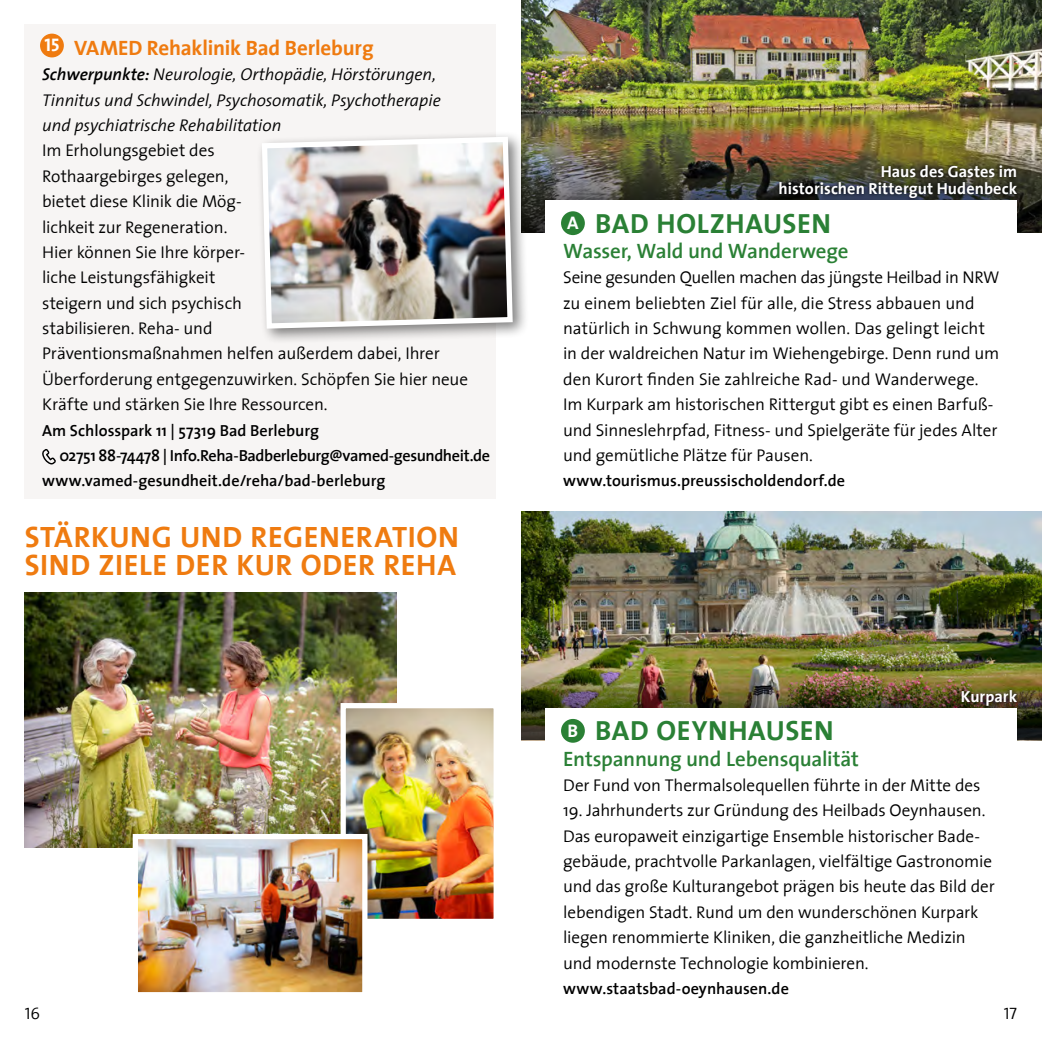
<style>
.page{position:relative;width:1042px;height:1042px;background:#fff}
.page>*{position:absolute;margin:0;border:0;box-sizing:border-box;transform-origin:0 0}
.t1{font:700 29.75px/28px "The Sans";letter-spacing:.02em;color:#ef7b10}
.t2{font:700 28px "The Sans";letter-spacing:.025em;color:#2a8035}
.t3{font:600 21px "The Sans";letter-spacing:-.015em;color:#2a8035}
.t4{font:700 21px "The Sans";letter-spacing:-.01em;color:#ef7b10}
.t5{font:18.38px "The Sans Bold Bold 7";color:#fff}
.t6{font:300 17.15px/25.4px "The Sans";letter-spacing:-.01em;color:#000}
.t7{font:italic 300 17.15px/25.4px "The Sans";color:#000}
.t8{font:16.62px "The Sans Semi Light Caps";color:#000}
.t9{font:600 16.1px "The Sans";color:#000}
.t10{font:600 16.1px "The Sans";letter-spacing:-.025em;color:#000}
.t11{font:700 16.1px/17.5px "The Sans";letter-spacing:.005em;color:#fff;text-align:right}
.s1{font-weight:600}
.s2{font-family:"The Sans Bold Bold 7";font-weight:400;font-size:18.38px;color:#fff}
</style>
<div class="page">
<img style="left:521px;top:511px;width:521px;height:160px">
<img style="left:521px;top:0;width:521px;height:151px">
<img style="left:521px;top:671px;width:521px;height:69px">
<img style="left:529px;top:151px;width:513px;height:81px">
<svg style="left:957px;top:685px;width:64px;height:25px"></svg>
<svg style="left:775px;top:161px;width:246px;height:41px;background:#3b3d31"></svg>
<div style="left:546px;top:201px;width:471px;height:44px;background:#fff"></div>
<div style="left:546px;top:708px;width:471px;height:45px;background:#fff"></div>
<div style="left:561px;top:211px;width:24px;height:24px;background:#2a8035;border-radius:50%"></div>
<div style="left:561px;top:719px;width:24px;height:24px;background:#2a8035;border-radius:50%"></div>
<div style="left:25px;top:25px;width:471px;height:474px;background:#f7f5f4"></div>
<svg style="left:42px;top:449px;width:14px;height:15px"></svg>
<div style="left:40px;top:34px;width:24px;height:23px;background:#ef7b10;border-radius:50%"></div>
<div style="left:256px;top:130px;width:273px;height:215px;background:#000;opacity:.5"></div>
<img style="left:259px;top:134px;width:256px;height:197px">
<img style="left:25px;top:593px;width:371px;height:254px">
<img style="left:346px;top:709px;width:147px;height:209px">
<div style="left:340px;top:703px;width:159px;height:221px;border:5px solid #fff"></div>
<img style="left:139px;top:840px;width:222px;height:151px">
<div style="left:133px;top:834px;width:234px;height:163px;border:5px solid #fff"></div>
<p class="t5" style="left:44px;top:30px;width:17px">15</p>
<p class="t4" style="left:74px;top:30px;width:301px">VAMED Rehaklinik Bad Berleburg</p>
<p class="t7" style="left:42px;top:61px;width:400px"><span class="s1">Schwerpunkte:</span> Neurologie, Orthopädie, Hörstörungen,<br>Tinnitus und Schwindel, Psychosomatik, Psychotherapie und psychiatrische Rehabilitation</p>
<p class="t6" style="left:42px;top:137px;width:427px">Im Erholungsgebiet des<br>Rothaargebirges gelegen,<br>bietet diese Klinik die Mög-<br>lichkeit zur Regeneration.<br>Hier können Sie Ihre körper-<br>liche Leistungsfähigkeit<br>steigern und sich psychisch<br>stabilisieren. Reha- und<br>Präventionsmaßnahmen helfen außerdem dabei, Ihrer Überforderung entgegenzuwirken. Schöpfen Sie hier neue Kräfte und stärken Sie Ihre Ressourcen.</p>
<p class="t9" style="left:42px;top:417px;width:279px">Am Schlosspark 11 | 57319 Bad Berleburg</p>
<p class="t10" style="left:59px;top:442px;width:432px">02751 88-74478 | Info.Reha-Badberleburg@vamed-gesundheit.de</p>
<p class="t9" style="left:42px;top:467px;width:345px">www.vamed-gesundheit.de/reha/bad-berleburg</p>
<h1 class="t1" style="left:25px;top:522px;width:436px">STÄRKUNG UND REGENERATION<br>SIND ZIELE DER KUR ODER REHA</h1>
<p class="t11" style="left:778px;top:162px;width:240px">Haus des Gastes im<br>historischen Rittergut Hudenbeck</p>
<h2 class="t2" style="left:567px;top:200px;width:265px"><span class="s2">A</span> BAD HOLZHAUSEN</h2>
<p class="t3" style="left:563px;top:233px;width:287px">Wasser, Wald und Wanderwege</p>
<p class="t6" style="left:563px;top:264px;width:438px">Seine gesunden Quellen machen das jüngste Heilbad in NRW zu einem beliebten Ziel für alle, die Stress abbauen und natürlich in Schwung kommen wollen. Das gelingt leicht in der waldreichen Natur im Wiehengebirge. Denn rund um den Kurort finden Sie zahlreiche Rad- und Wanderwege.<br>Im Kurpark am historischen Rittergut gibt es einen Barfuß&shy;und Sinneslehrpfad, Fitness- und Spielgeräte für jedes Alter und gemütliche Plätze für Pausen.</p>
<p class="t9" style="left:563px;top:467px;width:283px">www.tourismus.preussischoldendorf.de</p>
<h2 class="t2" style="left:567px;top:707px;width:268px"><span class="s2">B</span> BAD OEYNHAUSEN</h2>
<p class="t11" style="left:961px;top:687px;width:58px">Kurpark</p>
<p class="t3" style="left:563px;top:741px;width:297px">Entspannung und Lebensqualität</p>
<p class="t6" style="left:563px;top:772px;width:419px">Der Fund von Thermalsolequellen führte in der Mitte des</p>
<p class="t6" style="left:563px;top:797px;width:433px">19. Jahrhunderts zur Gründung des Heilbads Oeynhausen.<br>Das europaweit einzigartige Ensemble historischer Bade&shy;gebäude, prachtvolle Parkanlagen, vielfältige Gastronomie und das große Kulturangebot prägen bis heute das Bild der lebendigen Stadt. Rund um den wunderschönen Kurpark liegen renommierte Kliniken, die ganzheitliche Medizin und modernste Technologie kombinieren.</p>
<p class="t9" style="left:563px;top:975px;width:227px">www.staatsbad-oeynhausen.de</p>
<p class="t8" style="left:25px;top:1000px;width:17px">16</p>
<p class="t8" style="left:1004px;top:1000px;width:15px">17</p>
</div>
